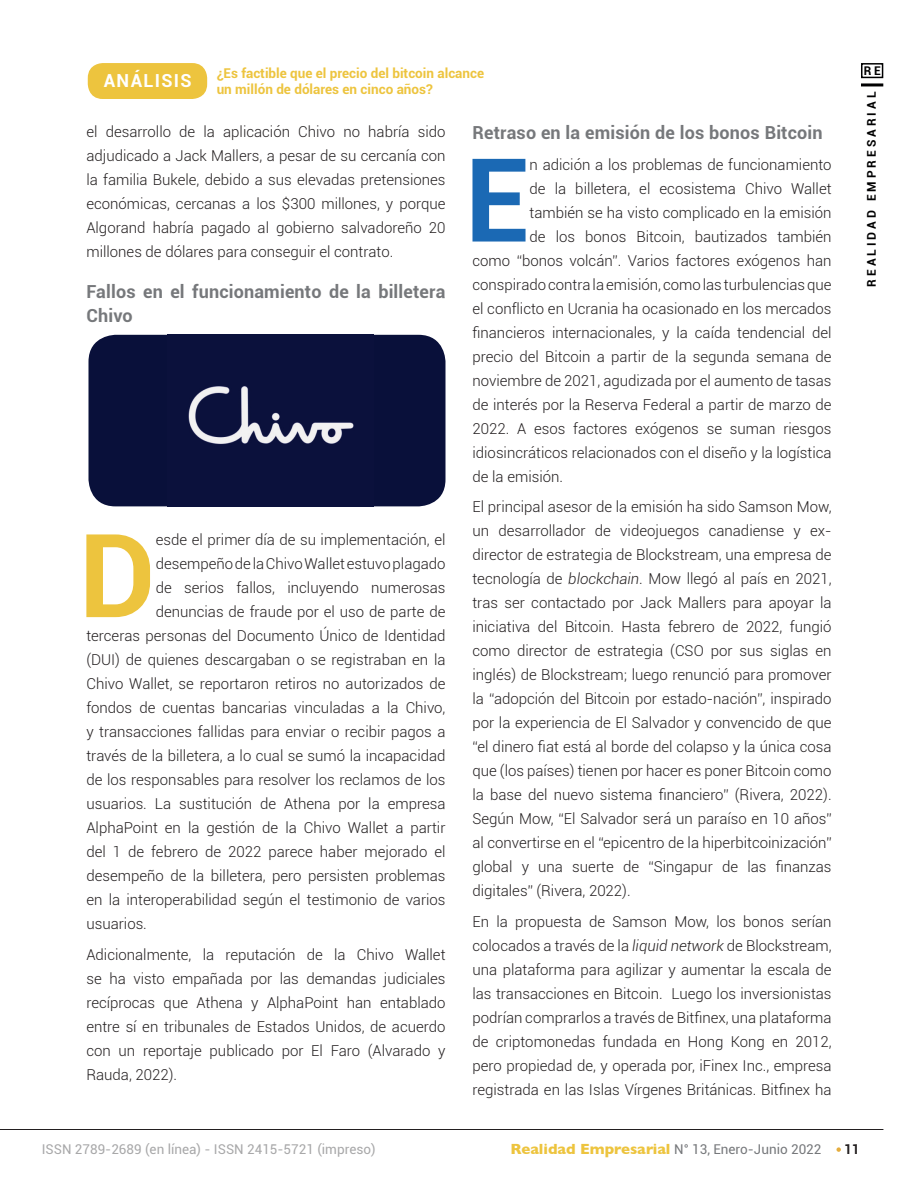
<style>
.page{position:relative;width:918px;height:1188px;background:#fff}
.page>*{position:absolute;margin:0;border:0;box-sizing:border-box;transform-origin:0 0}
.t1{font:700 116.25px "Roboto";color:#edc43e}
.t2{font:700 116.25px "Roboto";color:#1b69b4}
.t3{font:700 18px/24px "Roboto";letter-spacing:.01em;color:#76787b}
.t4{font:700 18px "Roboto";letter-spacing:.075em;color:#fff}
.t5{font:300 15px/24px "Roboto";color:#231f20;text-align:justify}
.t6{font:700 13.5px/16.2px "Roboto";color:#edc43e}
.t7{font:13.5px "Roboto";color:#a8a8a9}
.t8{font:13.5px "Roboto";color:#76787b}
.t9{font:700 13.5px "Roboto";color:#231f20}
.t10{font:700 12px "Roboto";color:#000001}
.s1{font-style:italic}
.s2{font-family:"Gill Sans";font-weight:700;font-size:15px;color:#edc43e}
</style>
<div class="page">
<svg style="left:836px;top:1147px;width:5px;height:5px"></svg>
<hr style="left:0;top:1129px;width:883px;height:1px;background:#231f20">
<hr style="left:861px;top:83px;width:22px;height:3px;background:#000001">
<div style="left:861px;top:63px;width:22px;height:15px;border:2px solid #000001"></div>
<div style="left:88px;top:63px;width:119px;height:36px;background:#edc43e;border-radius:15px"></div>
<div style="left:88px;top:335px;width:358px;height:171px;background:#09103a;border-radius:27px"></div>
<img style="left:188px;top:386px;width:166px;height:58px">
<p class="t4" style="left:104px;top:68px;width:90px">ANÁLISIS</p>
<p class="t6" style="left:217px;top:64px;width:269px">¿Es factible que el precio del bitcoin alcance un millón de dólares en cinco años?</p>
<p class="t5" style="left:86px;top:119px;width:361px">el desarrollo de la aplicación Chivo no habría sido adjudicado a Jack Mallers, a pesar de su cercanía con la familia Bukele, debido a sus elevadas pretensiones económicas, cercanas a los $300 millones, y porque Algorand habría pagado al gobierno salvadoreño 20 millones de dólares para conseguir el contrato.</p>
<p class="t3" style="left:86px;top:279px;width:361px">Fallos en el funcionamiento de la billetera<br>Chivo</p>
<h1 class="t1" style="left:79px;top:494px;width:78px">D</h1>
<p class="t5" style="left:156px;top:527px;width:291px">esde el primer día de su implementación, el</p>
<p class="t5" style="left:156px;top:551px;width:291px">desempeño de la Chivo Wallet estuvo plagado</p>
<p class="t5" style="left:156px;top:575px;width:291px">de serios fallos, incluyendo numerosas</p>
<p class="t5" style="left:156px;top:599px;width:291px">denuncias de fraude por el uso de parte de</p>
<p class="t5" style="left:86px;top:623px;width:361px">terceras personas del Documento Único de Identidad</p>
<p class="t5" style="left:86px;top:647px;width:361px">(DUI) de quienes descargaban o se registraban en la</p>
<p class="t5" style="left:86px;top:671px;width:361px">Chivo Wallet, se reportaron retiros no autorizados de</p>
<p class="t5" style="left:86px;top:695px;width:361px">fondos de cuentas bancarias vinculadas a la Chivo,</p>
<p class="t5" style="left:86px;top:719px;width:361px">y transacciones fallidas para enviar o recibir pagos a</p>
<p class="t5" style="left:86px;top:743px;width:361px">través de la billetera, a lo cual se sumó la incapacidad</p>
<p class="t5" style="left:86px;top:767px;width:361px">de los responsables para resolver los reclamos de los</p>
<p class="t5" style="left:86px;top:791px;width:361px">usuarios. La sustitución de Athena por la empresa</p>
<p class="t5" style="left:86px;top:815px;width:361px">AlphaPoint en la gestión de la Chivo Wallet a partir</p>
<p class="t5" style="left:86px;top:839px;width:361px">del 1 de febrero de 2022 parece haber mejorado el</p>
<p class="t5" style="left:86px;top:863px;width:361px">desempeño de la billetera, pero persisten problemas</p>
<p class="t5" style="left:86px;top:887px;width:361px">en la interoperabilidad según el testimonio de varios</p>
<p class="t5" style="left:86px;top:911px;width:62px">usuarios.</p>
<p class="t5" style="left:86px;top:942px;width:361px">Adicionalmente, la reputación de la Chivo Wallet se ha visto empañada por las demandas judiciales recíprocas que Athena y AlphaPoint han entablado entre sí en tribunales de Estados Unidos, de acuerdo con un reportaje publicado por El Faro (Alvarado y Rauda, 2022).</p>
<p class="t3" style="left:472px;top:120px;width:352px">Retraso en la emisión de los bonos Bitcoin</p>
<h1 class="t2" style="left:465px;top:118px;width:66px">E</h1>
<p class="t5" style="left:530px;top:152px;width:304px">n adición a los problemas de funcionamiento</p>
<p class="t5" style="left:530px;top:176px;width:304px">de la billetera, el ecosistema Chivo Wallet</p>
<p class="t5" style="left:530px;top:200px;width:304px">también se ha visto complicado en la emisión</p>
<p class="t5" style="left:530px;top:224px;width:304px">de los bonos Bitcoin, bautizados también</p>
<p class="t5" style="left:472px;top:248px;width:361px">como “bonos volcán”. Varios factores exógenos han</p>
<p class="t5" style="left:472px;top:272px;width:361px">conspirado contra la emisión, como las turbulencias que</p>
<p class="t5" style="left:472px;top:296px;width:361px">el conflicto en Ucrania ha ocasionado en los mercados</p>
<p class="t5" style="left:472px;top:320px;width:361px">financieros internacionales, y la caída tendencial del</p>
<p class="t5" style="left:472px;top:344px;width:361px">precio del Bitcoin a partir de la segunda semana de</p>
<p class="t5" style="left:472px;top:368px;width:361px">noviembre de 2021, agudizada por el aumento de tasas</p>
<p class="t5" style="left:472px;top:392px;width:361px">de interés por la Reserva Federal a partir de marzo de</p>
<p class="t5" style="left:472px;top:416px;width:361px">2022. A esos factores exógenos se suman riesgos</p>
<p class="t5" style="left:472px;top:440px;width:361px">idiosincráticos relacionados con el diseño y la logística</p>
<p class="t5" style="left:472px;top:464px;width:92px">de la emisión.</p>
<p class="t5" style="left:472px;top:494px;width:361px">El principal asesor de la emisión ha sido Samson Mow, un desarrollador de videojuegos canadiense y ex&shy;director de estrategia de Blockstream, una empresa de tecnología de <span class="s1">blockchain</span>. Mow llegó al país en 2021, tras ser contactado por Jack Mallers para apoyar la iniciativa del Bitcoin. Hasta febrero de 2022, fungió como director de estrategia (CSO por sus siglas en inglés) de Blockstream; luego renunció para promover la “adopción del Bitcoin por estado-nación”, inspirado por la experiencia de El Salvador y convencido de que “el dinero fiat está al borde del colapso y la única cosa que (los países) tienen por hacer es poner Bitcoin como la base del nuevo sistema financiero” (Rivera, 2022).<br>Según Mow, “El Salvador será un paraíso en 10 años” al convertirse en el “epicentro de la hiperbitcoinización” global y una suerte de “Singapur de las finanzas digitales” (Rivera, 2022).</p>
<p class="t5" style="left:472px;top:909px;width:361px">En la propuesta de Samson Mow, los bonos serían colocados a través de la <span class="s1">liquid network</span> de Blockstream, una plataforma para agilizar y aumentar la escala de las transacciones en Bitcoin. Luego los inversionistas podrían comprarlos a través de Bitfinex, una plataforma de criptomonedas fundada en Hong Kong en 2012, pero propiedad de, y operada por, iFinex Inc., empresa registrada en las Islas Vírgenes Británicas. Bitfinex ha</p>
<p class="t10" style="left:864px;top:62px;width:19px">R E</p>
<p class="t10" style="left:863px;top:287px;width:196px;rotate:-90deg">R E A L I D A D E M P R E S A R I A L</p>
<p class="t7" style="left:42px;top:1140px;width:335px">ISSN 2789-2689 (en línea) - ISSN 2415-5721 (impreso)</p>
<p class="t8" style="left:510px;top:1140px;width:313px"><span class="s2">Realidad Empresarial</span> N° 13, Enero-Junio 2022</p>
<p class="t9" style="left:844px;top:1140px;width:17px">11</p>
</div>
